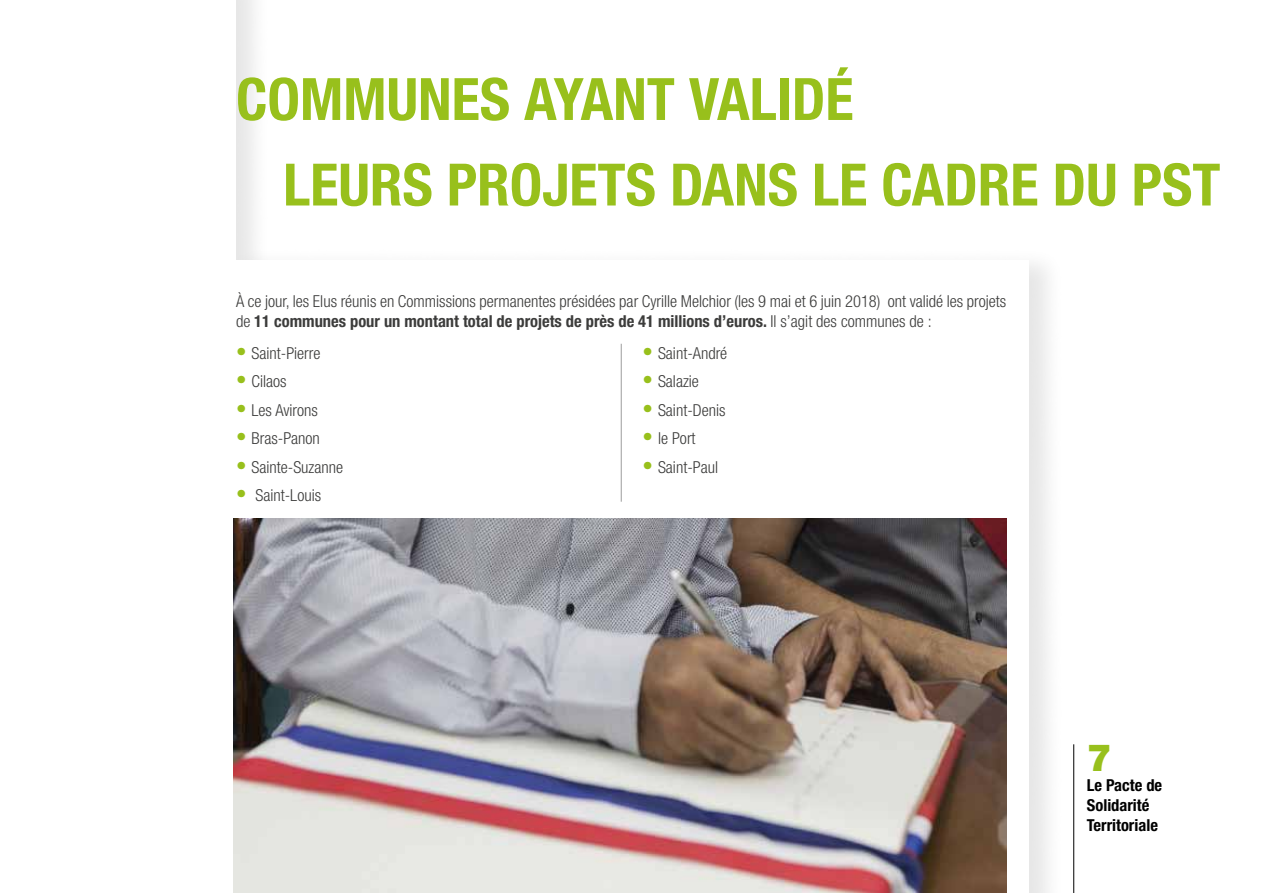
<style>
.page{position:relative;width:1263px;height:893px;background:#fff}
.page>*{position:absolute;margin:0;border:0;box-sizing:border-box;transform-origin:0 0}
.t1{font:700 condensed 58.5px/85.5px "Helvetica Neue LT Pro";color:#98c01c}
.t2{font:900 37.5px "Helvetica Neue LT Pro";color:#98c01c}
.t3{font:300 condensed 16.5px/19.8px "Helvetica Neue LT Pro";color:#3c3c3b}
.t4{font:700 condensed 16.5px/19.8px "Helvetica Neue LT Pro";color:#000}
.s1{font-weight:700}
.s2{font-size:21px;color:#98c01c}
</style>
<div class="page">
<div style="left:0;top:0;width:272px;height:893px;background:#000;opacity:.1"></div>
<div style="left:0;top:0;width:235px;height:893px;background:#fff"></div>
<div style="left:227px;top:245px;width:839px;height:648px;background:#000;opacity:.1"></div>
<div style="left:230px;top:261px;width:799px;height:632px;background:#fff"></div>
<hr style="left:1073px;top:744px;width:1px;height:149px;background:#000">
<hr style="left:621px;top:344px;width:1px;height:158px;background:#9d9d9c">
<img style="left:234px;top:518px;width:772px;height:375px">
<h1 class="t1" style="left:283px;top:57px;width:939px;text-indent:-47px">COMMUNES AYANT VALIDÉ<br>LEURS PROJETS DANS LE CADRE DU PST</h1>
<p class="t3" style="left:236px;top:292px;width:772px">À ce jour, les Elus réunis en Commissions permanentes présidées par Cyrille Melchior (les 9 mai et 6 juin 2018) ont validé les projets de <span class="s1">11 communes pour un montant total de projets de près de 41 millions d’euros.</span> Il s’agit des communes de :</p>
<p class="t3" style="left:236px;top:343px;width:86px"><span class="s2">•</span> Saint-Pierre</p>
<p class="t3" style="left:236px;top:371px;width:52px"><span class="s2">•</span> Cilaos</p>
<p class="t3" style="left:236px;top:400px;width:83px"><span class="s2">•</span> Les Avirons</p>
<p class="t3" style="left:236px;top:428px;width:85px"><span class="s2">•</span> Bras-Panon</p>
<p class="t3" style="left:236px;top:457px;width:109px"><span class="s2">•</span> Sainte-Suzanne</p>
<p class="t3" style="left:236px;top:485px;width:87px"><span class="s2">•</span> Saint-Louis</p>
<p class="t3" style="left:642px;top:343px;width:86px"><span class="s2">•</span> Saint-André</p>
<p class="t3" style="left:642px;top:371px;width:58px"><span class="s2">•</span> Salazie</p>
<p class="t3" style="left:642px;top:400px;width:84px"><span class="s2">•</span> Saint-Denis</p>
<p class="t3" style="left:642px;top:428px;width:55px"><span class="s2">•</span> le Port</p>
<p class="t3" style="left:642px;top:457px;width:77px"><span class="s2">•</span> Saint-Paul</p>
<h2 class="t2" style="left:1087px;top:735px;width:27px">7</h2>
<p class="t4" style="left:1087px;top:775px;width:77px">Le Pacte de<br>Solidarité<br>Territoriale</p>
</div>
